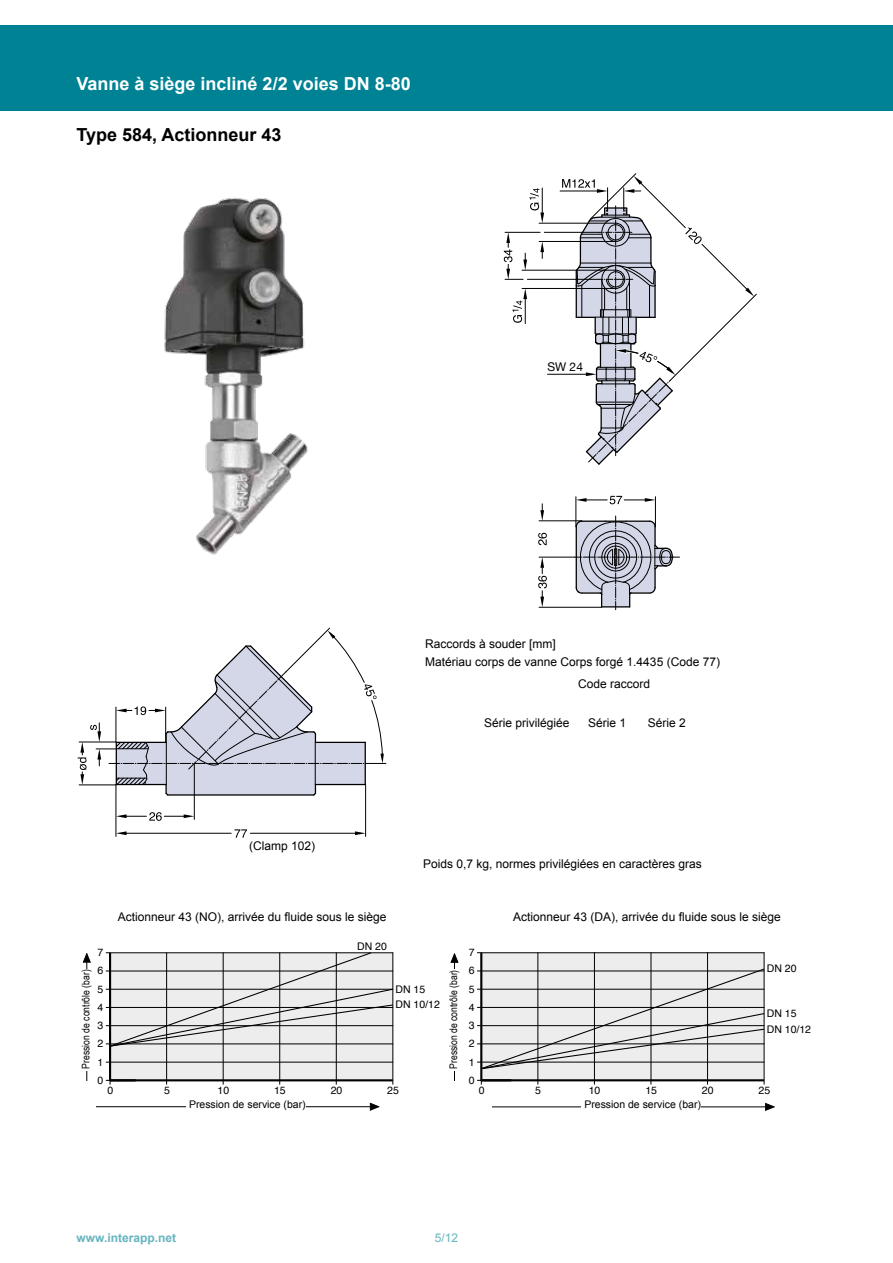
<style>
.page{position:relative;width:893px;height:1263px;background:#fff}
.page>*{position:absolute;margin:0;border:0;box-sizing:border-box;transform-origin:0 0}
.t1{font:700 18px "Arial";color:#fff}
.t2{font:700 18px "Arial";color:#000}
.t3{font:12px/18px "Arial";color:#000}
.t4{font:700 12px "Arial";color:#66b4bf}
.t5{font:12px "Arial";color:#66b4bf}
.t6{font:12px "Helvetica Neue";color:#000}
.t7{font:10.5px "Helvetica";color:#000}
.t8{font:10.5px "Arial Narrow";color:#000}
.t9{font:10.5px "Arial";color:#000}
</style>
<div class="page">
<div style="left:0;top:26px;width:893px;height:85px;background:#008295"></div>
<svg style="left:765px;top:1103px;width:10px;height:8px"></svg>
<hr style="left:492px;top:1106px;width:274px;height:1px;background:#000">
<div style="left:581px;top:1101px;width:120px;height:8px;background:#fff"></div>
<svg style="left:451px;top:953px;width:7px;height:10px"></svg>
<hr style="left:454px;top:962px;width:1px;height:119px;background:#000">
<div style="left:450px;top:970px;width:8px;height:101px;background:#fff"></div>
<svg style="left:370px;top:1103px;width:9px;height:8px"></svg>
<hr style="left:97px;top:1106px;width:273px;height:1px;background:#000">
<div style="left:186px;top:1101px;width:120px;height:7px;background:#fff"></div>
<svg style="left:83px;top:953px;width:8px;height:10px"></svg>
<hr style="left:87px;top:962px;width:1px;height:118px;background:#000">
<div style="left:83px;top:969px;width:7px;height:102px;background:#fff"></div>
<svg style="left:538px;top:533px;width:9px;height:12px"></svg>
<hr style="left:576px;top:497px;width:1px;height:30px;background:#000">
<hr style="left:655px;top:497px;width:1px;height:30px;background:#000">
<hr style="left:539px;top:520px;width:43px;height:1px;background:#000">
<hr style="left:539px;top:557px;width:36px;height:1px;background:#000">
<hr style="left:539px;top:607px;width:63px;height:1px;background:#000">
<hr style="left:539px;top:223px;width:77px;height:1px;background:#000">
<hr style="left:539px;top:241px;width:77px;height:1px;background:#000">
<hr style="left:544px;top:232px;width:55px;height:1px;background:#000">
<hr style="left:505px;top:232px;width:35px;height:1px;background:#000">
<hr style="left:527px;top:279px;width:72px;height:1px;background:#000">
<hr style="left:522px;top:270px;width:94px;height:1px;background:#000">
<hr style="left:522px;top:288px;width:94px;height:1px;background:#000">
<svg style="left:538px;top:557px;width:9px;height:50px"></svg>
<svg style="left:576px;top:496px;width:79px;height:8px"></svg>
<svg style="left:540px;top:242px;width:4px;height:16px"></svg>
<svg style="left:529px;top:188px;width:15px;height:35px"></svg>
<svg style="left:512px;top:288px;width:15px;height:36px"></svg>
<svg style="left:504px;top:232px;width:23px;height:48px"></svg>
<svg style="left:540px;top:504px;width:4px;height:17px"></svg>
<svg style="left:575px;top:516px;width:104px;height:94px"></svg>
<hr style="left:547px;top:374px;width:40px;height:1px;background:#000">
<hr style="left:560px;top:191px;width:38px;height:1px;background:#000">
<svg style="left:562px;top:173px;width:195px;height:292px"></svg>
<div style="left:110px;top:953px;width:283px;height:127px;background:#ededed"></div>
<hr style="left:110px;top:1062px;width:283px;height:1px;background:#000">
<hr style="left:336px;top:953px;width:1px;height:127px;background:#000">
<hr style="left:279px;top:953px;width:1px;height:127px;background:#000">
<hr style="left:223px;top:953px;width:1px;height:127px;background:#000">
<hr style="left:166px;top:953px;width:1px;height:127px;background:#000">
<hr style="left:393px;top:953px;width:1px;height:127px;background:#000">
<hr style="left:109px;top:953px;width:2px;height:127px;background:#000">
<hr style="left:110px;top:1079px;width:283px;height:2px;background:#000">
<svg style="left:106px;top:952px;width:288px;height:95px"></svg>
<div style="left:481px;top:953px;width:283px;height:127px;background:#ededed"></div>
<hr style="left:707px;top:953px;width:1px;height:127px;background:#000">
<hr style="left:651px;top:953px;width:1px;height:127px;background:#000">
<hr style="left:594px;top:953px;width:1px;height:127px;background:#000">
<hr style="left:538px;top:953px;width:1px;height:127px;background:#000">
<hr style="left:764px;top:953px;width:1px;height:127px;background:#000">
<hr style="left:481px;top:952px;width:283px;height:1px;background:#000">
<hr style="left:480px;top:953px;width:2px;height:127px;background:#000">
<hr style="left:481px;top:1079px;width:283px;height:2px;background:#000">
<svg style="left:477px;top:968px;width:288px;height:102px"></svg>
<img style="left:164px;top:198px;width:144px;height:357px">
<hr style="left:116px;top:784px;width:1px;height:52px;background:#000">
<hr style="left:365px;top:784px;width:1px;height:52px;background:#000">
<hr style="left:194px;top:763px;width:1px;height:56px;background:#000">
<svg style="left:116px;top:831px;width:11px;height:4px"></svg>
<hr style="left:125px;top:833px;width:106px;height:1px;background:#000">
<svg style="left:355px;top:831px;width:11px;height:4px"></svg>
<hr style="left:250px;top:833px;width:106px;height:1px;background:#000">
<svg style="left:235px;top:829px;width:12px;height:9px"></svg>
<svg style="left:116px;top:812px;width:78px;height:9px"></svg>
<svg style="left:78px;top:627px;width:308px;height:170px"></svg>
<h1 class="t1" style="left:77px;top:71px;width:336px">Vanne à siège incliné 2/2 voies DN 8-80</h1>
<h1 class="t2" style="left:77px;top:123px;width:207px">Type 584, Actionneur 43</h1>
<p class="t3" style="left:249px;top:837px;width:68px">(Clamp 102)</p>
<p class="t6" style="left:547px;top:359px;width:37px">SW 24</p>
<p class="t3" style="left:425px;top:634px;width:296px">Raccords à souder [mm]<br>Matériau corps de vanne Corps forgé 1.4435 (Code 77)</p>
<p class="t3" style="left:578px;top:675px;width:74px">Code raccord</p>
<p class="t3" style="left:484px;top:714px;width:87px">Série privilégiée</p>
<p class="t3" style="left:588px;top:714px;width:40px">Série 1</p>
<p class="t3" style="left:648px;top:714px;width:40px">Série 2</p>
<p class="t3" style="left:423px;top:855px;width:280px">Poids 0,7 kg, normes privilégiées en caractères gras</p>
<p class="t3" style="left:118px;top:908px;width:270px">Actionneur 43 (NO), arrivée du fluide sous le siège</p>
<p class="t3" style="left:513px;top:908px;width:269px">Actionneur 43 (DA), arrivée du fluide sous le siège</p>
<p class="t7" style="left:98px;top:943px;width:7px">7</p>
<p class="t7" style="left:357px;top:937px;width:31px">DN 20</p>
<p class="t7" style="left:469px;top:943px;width:7px">7</p>
<p class="t7" style="left:98px;top:962px;width:7px">6</p>
<p class="t8" style="left:78px;top:1068px;width:101px;rotate:-90deg">Pression de contrôle (bar)</p>
<p class="t7" style="left:98px;top:980px;width:7px">5</p>
<p class="t7" style="left:98px;top:998px;width:7px">4</p>
<p class="t7" style="left:98px;top:1016px;width:7px">3</p>
<p class="t7" style="left:98px;top:1035px;width:7px">2</p>
<p class="t7" style="left:98px;top:1053px;width:7px">1</p>
<p class="t7" style="left:396px;top:980px;width:31px">DN 15</p>
<p class="t7" style="left:396px;top:996px;width:46px">DN 10/12</p>
<p class="t8" style="left:446px;top:1069px;width:101px;rotate:-90deg">Pression de contrôle (bar)</p>
<p class="t7" style="left:469px;top:962px;width:7px">6</p>
<p class="t7" style="left:469px;top:980px;width:7px">5</p>
<p class="t7" style="left:469px;top:998px;width:7px">4</p>
<p class="t7" style="left:469px;top:1016px;width:7px">3</p>
<p class="t7" style="left:469px;top:1034px;width:7px">2</p>
<p class="t7" style="left:469px;top:1053px;width:7px">1</p>
<p class="t7" style="left:767px;top:960px;width:31px">DN 20</p>
<p class="t7" style="left:767px;top:1004px;width:31px">DN 15</p>
<p class="t7" style="left:767px;top:1020px;width:46px">DN 10/12</p>
<p class="t7" style="left:98px;top:1071px;width:7px">0</p>
<p class="t7" style="left:469px;top:1071px;width:7px">0</p>
<p class="t7" style="left:107px;top:1081px;width:7px">0</p>
<p class="t7" style="left:164px;top:1081px;width:7px">5</p>
<p class="t7" style="left:218px;top:1081px;width:13px">10</p>
<p class="t7" style="left:274px;top:1081px;width:13px">15</p>
<p class="t7" style="left:331px;top:1081px;width:13px">20</p>
<p class="t7" style="left:387px;top:1081px;width:13px">25</p>
<p class="t7" style="left:479px;top:1081px;width:7px">0</p>
<p class="t7" style="left:535px;top:1081px;width:7px">5</p>
<p class="t7" style="left:589px;top:1081px;width:13px">10</p>
<p class="t7" style="left:645px;top:1081px;width:13px">15</p>
<p class="t7" style="left:702px;top:1081px;width:13px">20</p>
<p class="t7" style="left:758px;top:1081px;width:13px">25</p>
<p class="t9" style="left:189px;top:1097px;width:118px">Pression de service (bar)</p>
<p class="t9" style="left:584px;top:1097px;width:118px">Pression de service (bar)</p>
<p class="t4" style="left:77px;top:1230px;width:101px">www.interapp.net</p>
<p class="t5" style="left:435px;top:1230px;width:25px">5/12</p>
</div>
